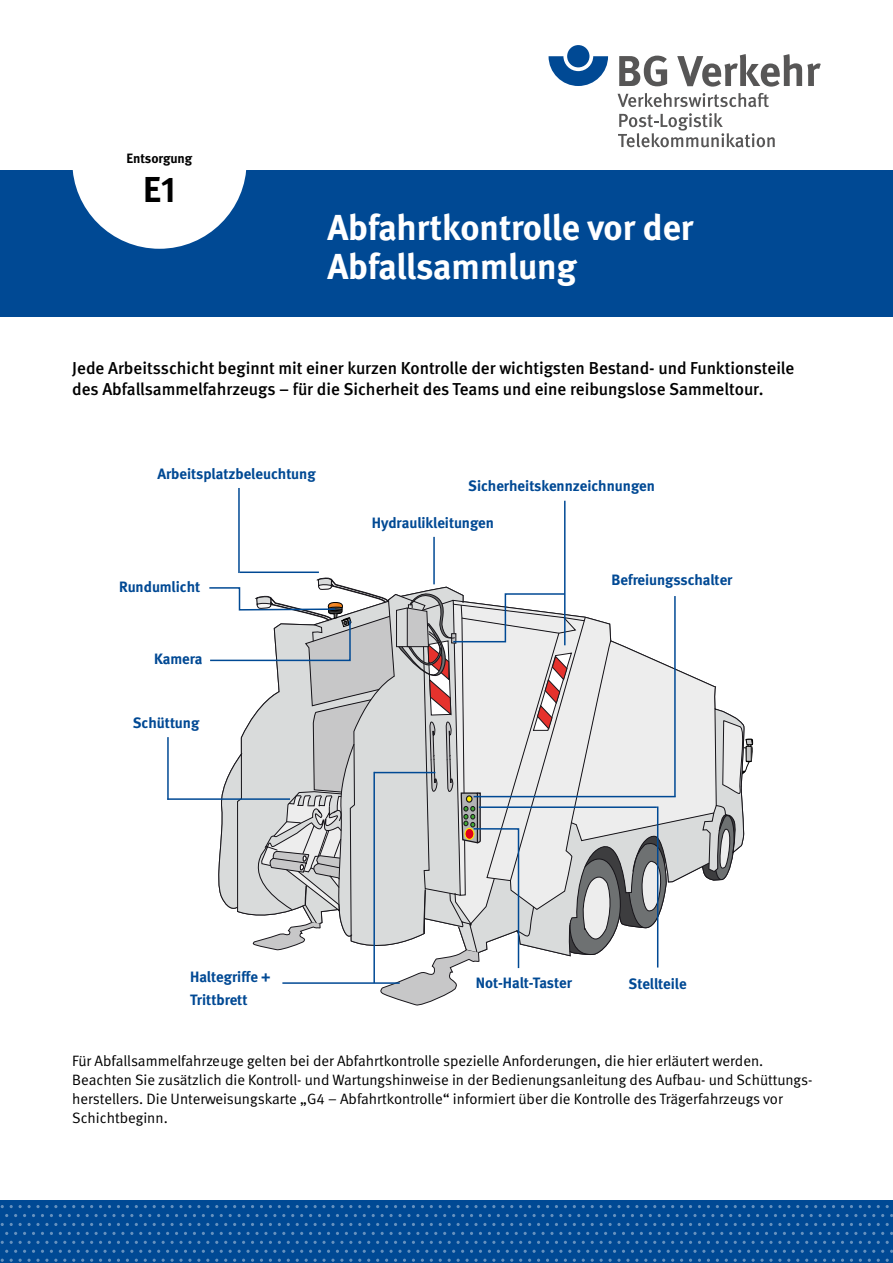
<style>
.page{position:relative;width:893px;height:1263px;background:#fff}
.page>*{position:absolute;margin:0;border:0;box-sizing:border-box;transform-origin:0 0}
.Headline_weiss_24pt{font:700 36px/39px "DGUV Meta";letter-spacing:-.005em;color:#fff}
.Unterweisungskarten_Nr{font:700 36px "DGUV Meta";color:#000}
.Anleser{font:500 17.25px/21px "DGUV Meta";color:#000}
.Fliesstext_und_Aufzaehlung_Fliesstext{font:15px/19.2px "DGUV Meta";color:#000}
.Fliesstext_und_Aufzaehlung_Beschriftung_{font:700 15px "DGUV Meta";color:#004994}
.Branche{font:700 13.5px "DGUV Meta";color:#000}
</style>
<div class="page">
<div style="left:0;top:1200px;width:893px;height:63px;background:#004994"></div>
<svg style="left:667px;top:1214px;width:38px;height:3px"></svg>
<svg style="left:524px;top:1214px;width:38px;height:3px"></svg>
<svg style="left:381px;top:1214px;width:38px;height:3px"></svg>
<svg style="left:238px;top:1214px;width:38px;height:3px"></svg>
<svg style="left:95px;top:1214px;width:38px;height:3px"></svg>
<svg style="left:667px;top:1232px;width:38px;height:3px"></svg>
<svg style="left:524px;top:1232px;width:38px;height:3px"></svg>
<svg style="left:381px;top:1232px;width:38px;height:3px"></svg>
<svg style="left:238px;top:1232px;width:38px;height:3px"></svg>
<svg style="left:95px;top:1232px;width:38px;height:3px"></svg>
<svg style="left:600px;top:1205px;width:38px;height:3px"></svg>
<svg style="left:448px;top:1205px;width:47px;height:3px"></svg>
<svg style="left:305px;top:1205px;width:38px;height:3px"></svg>
<svg style="left:162px;top:1205px;width:38px;height:3px"></svg>
<svg style="left:19px;top:1205px;width:38px;height:3px"></svg>
<svg style="left:600px;top:1223px;width:38px;height:3px"></svg>
<svg style="left:448px;top:1223px;width:47px;height:3px"></svg>
<svg style="left:305px;top:1223px;width:38px;height:3px"></svg>
<svg style="left:162px;top:1223px;width:38px;height:3px"></svg>
<svg style="left:19px;top:1223px;width:38px;height:3px"></svg>
<svg style="left:600px;top:1241px;width:38px;height:3px"></svg>
<svg style="left:448px;top:1241px;width:47px;height:3px"></svg>
<svg style="left:305px;top:1241px;width:38px;height:3px"></svg>
<svg style="left:162px;top:1241px;width:38px;height:3px"></svg>
<svg style="left:19px;top:1241px;width:38px;height:3px"></svg>
<svg style="left:421px;top:1250px;width:146px;height:12px"></svg>
<svg style="left:144px;top:1250px;width:275px;height:12px"></svg>
<svg style="left:1px;top:1250px;width:141px;height:12px"></svg>
<svg style="left:810px;top:1214px;width:38px;height:3px"></svg>
<svg style="left:810px;top:1232px;width:38px;height:3px"></svg>
<svg style="left:743px;top:1205px;width:38px;height:3px"></svg>
<svg style="left:743px;top:1223px;width:38px;height:3px"></svg>
<svg style="left:743px;top:1241px;width:38px;height:3px"></svg>
<svg style="left:832px;top:1250px;width:61px;height:12px"></svg>
<svg style="left:568px;top:1250px;width:263px;height:12px"></svg>
<div style="left:0;top:170px;width:893px;height:147px;background:#004994"></div>
<div style="left:72px;top:74px;width:175px;height:175px;background:#fff;border-radius:50%"></div>
<svg style="left:717px;top:709px;width:37px;height:172px"></svg>
<hr style="left:167px;top:798px;width:123px;height:2px;background:#004994">
<hr style="left:167px;top:737px;width:2px;height:63px;background:#004994">
<hr style="left:238px;top:488px;width:2px;height:85px;background:#004994">
<hr style="left:240px;top:571px;width:79px;height:2px;background:#004994">
<hr style="left:564px;top:501px;width:2px;height:144px;background:#004994">
<hr style="left:433px;top:537px;width:2px;height:47px;background:#004994">
<svg style="left:429px;top:581px;width:285px;height:422px"></svg>
<svg style="left:208px;top:572px;width:221px;height:434px"></svg>
<svg style="left:549px;top:56px;width:59px;height:30px"></svg>
<div style="left:567px;top:45px;width:22px;height:22px;background:#004994;border-radius:50%"></div>
<svg style="left:619px;top:56px;width:48px;height:30px"></svg>
<svg style="left:677px;top:54px;width:144px;height:33px"></svg>
<svg style="left:618px;top:93px;width:128px;height:14px"></svg>
<svg style="left:748px;top:93px;width:21px;height:14px"></svg>
<svg style="left:618px;top:113px;width:132px;height:34px"></svg>
<svg style="left:752px;top:133px;width:23px;height:14px"></svg>
<p class="Branche" style="left:126px;top:151px;width:67px">Entsorgung</p>
<p class="Unterweisungskarten_Nr" style="left:143px;top:168px;width:34px">E1</p>
<h1 class="Headline_weiss_24pt" style="left:327px;top:209px;width:368px">Abfahrtkontrolle vor der<br>Abfallsammlung</h1>
<p class="Anleser" style="left:72px;top:358px;width:724px">Jede Arbeitsschicht beginnt mit einer kurzen Kontrolle der wichtigsten Bestand- und Funktionsteile des Abfallsammelfahrzeugs – für die Sicherheit des Teams und eine reibungslose Sammeltour.</p>
<p class="Fliesstext_und_Aufzaehlung_Beschriftung_" style="left:157px;top:465px;width:160px">Arbeitsplatzbeleuchtung</p>
<p class="Fliesstext_und_Aufzaehlung_Beschriftung_" style="left:119px;top:578px;width:83px">Rundumlicht</p>
<p class="Fliesstext_und_Aufzaehlung_Beschriftung_" style="left:154px;top:649px;width:50px">Kamera</p>
<p class="Fliesstext_und_Aufzaehlung_Beschriftung_" style="left:133px;top:713px;width:68px">Schüttung</p>
<p class="Fliesstext_und_Aufzaehlung_Beschriftung_" style="left:468px;top:476px;width:188px">Sicherheitskennzeichnungen</p>
<p class="Fliesstext_und_Aufzaehlung_Beschriftung_" style="left:372px;top:514px;width:124px">Hydraulikleitungen</p>
<p class="Fliesstext_und_Aufzaehlung_Beschriftung_" style="left:612px;top:571px;width:122px">Befreiungsschalter</p>
<p class="Fliesstext_und_Aufzaehlung_Beschriftung_" style="left:190px;top:967px;width:82px">Haltegriffe +</p>
<p class="Fliesstext_und_Aufzaehlung_Beschriftung_" style="left:190px;top:991px;width:59px">Trittbrett</p>
<p class="Fliesstext_und_Aufzaehlung_Beschriftung_" style="left:476px;top:974px;width:98px">Not-Halt-Taster</p>
<p class="Fliesstext_und_Aufzaehlung_Beschriftung_" style="left:629px;top:975px;width:60px">Stellteile</p>
<p class="Fliesstext_und_Aufzaehlung_Fliesstext" style="left:72px;top:1051px;width:742px">Für Abfallsammelfahrzeuge gelten bei der Abfahrtkontrolle spezielle Anforderungen, die hier erläutert werden.<br>Beachten Sie zusätzlich die Kontroll- und Wartungshinweise in der Bedienungsanleitung des Aufbau- und Schüttungs&shy;herstellers. Die Unterweisungskarte „G4 – Abfahrtkontrolle“ informiert über die Kontrolle des Trägerfahrzeugs vor Schichtbeginn.</p>
</div>
